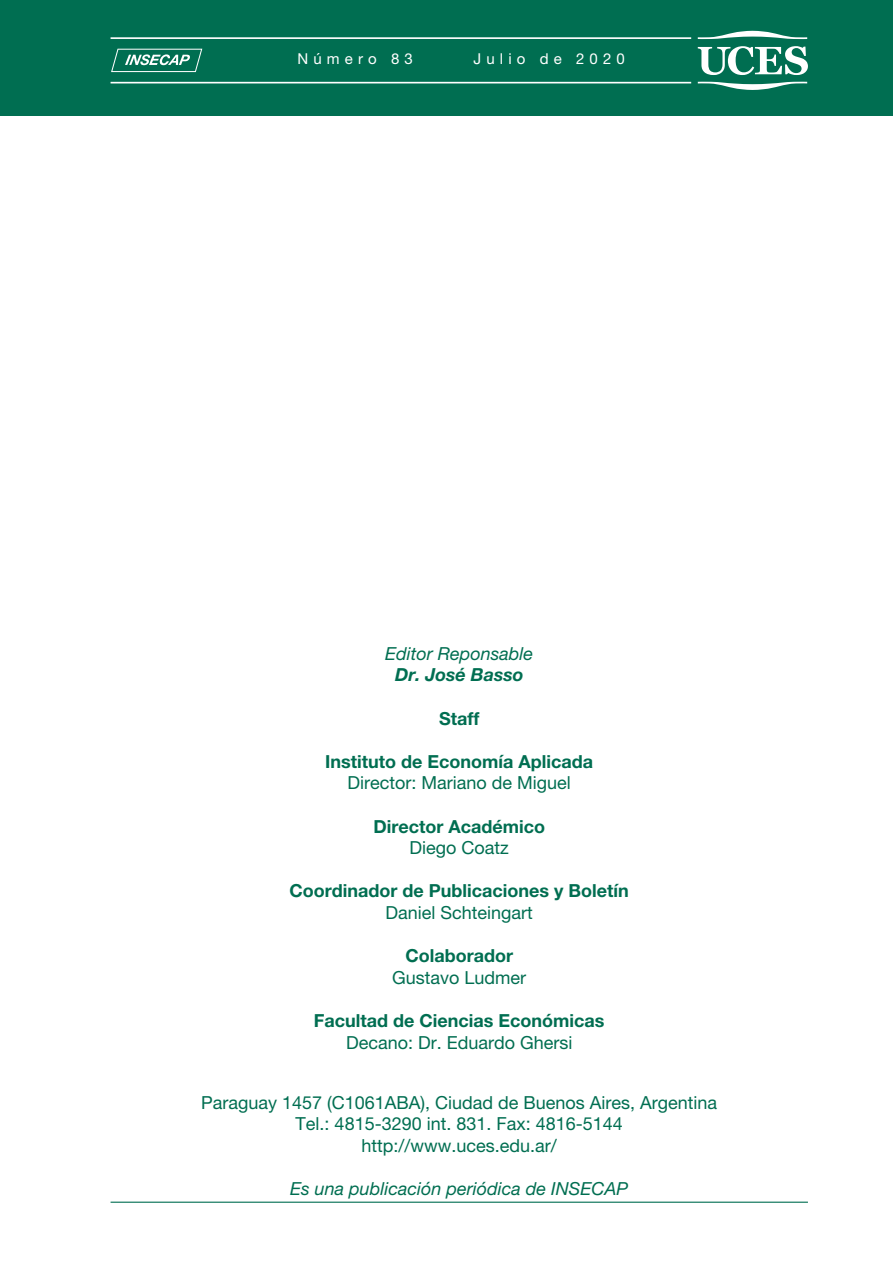
<style>
.page{position:relative;width:893px;height:1263px;background:#fff}
.page>*{position:absolute;margin:0;border:0;box-sizing:border-box;transform-origin:0 0}
.t1{font:18px "Helvetica Neue LT Pro";color:#006e51}
.t2{font:700 18px "Helvetica Neue LT Pro";color:#006e51}
.t3{font:italic 18px "Helvetica Neue LT Pro";color:#006e51}
.t4{font:italic 700 18px "Helvetica Neue LT Pro";color:#006e51}
.t5{font:15px "Helvetica Neue LT Pro";letter-spacing:.34em;color:#fff}
</style>
<div class="page">
<div style="left:0;top:0;width:893px;height:116px;background:#006e51"></div>
<svg style="left:111px;top:49px;width:91px;height:23px"></svg>
<svg style="left:698px;top:82px;width:109px;height:8px"></svg>
<svg style="left:698px;top:31px;width:109px;height:8px"></svg>
<svg style="left:698px;top:46px;width:110px;height:29px"></svg>
<hr style="left:111px;top:37px;width:580px;height:2px;background:#fff">
<hr style="left:111px;top:82px;width:580px;height:1px;background:#fff">
<hr style="left:111px;top:1201px;width:697px;height:2px;background:#006e51">
<p class="t5" style="left:298px;top:50px;width:117px">Número 83</p>
<p class="t5" style="left:474px;top:50px;width:153px">Julio de 2020</p>
<p class="t3" style="left:385px;top:642px;width:150px">Editor Reponsable</p>
<p class="t4" style="left:395px;top:664px;width:130px">Dr. José Basso</p>
<p class="t2" style="left:439px;top:707px;width:42px">Staff</p>
<p class="t2" style="left:325px;top:750px;width:269px">Instituto de Economía Aplicada</p>
<p class="t1" style="left:348px;top:772px;width:225px">Director: Mariano de Miguel</p>
<p class="t2" style="left:373px;top:815px;width:173px">Director Académico</p>
<p class="t1" style="left:410px;top:837px;width:101px">Diego Coatz</p>
<p class="t2" style="left:290px;top:880px;width:341px">Coordinador de Publicaciones y Boletín</p>
<p class="t1" style="left:386px;top:902px;width:149px">Daniel Schteingart</p>
<p class="t2" style="left:405px;top:945px;width:109px">Colaborador</p>
<p class="t1" style="left:392px;top:967px;width:136px">Gustavo Ludmer</p>
<p class="t2" style="left:314px;top:1009px;width:292px">Facultad de Ciencias Económicas</p>
<p class="t1" style="left:346px;top:1031px;width:228px">Decano: Dr. Eduardo Ghersi</p>
<p class="t1" style="left:201px;top:1092px;width:518px">Paraguay 1457 (C1061ABA), Ciudad de Buenos Aires, Argentina</p>
<p class="t1" style="left:296px;top:1113px;width:329px">Tel.: 4815-3290 int. 831. Fax: 4816-5144</p>
<p class="t1" style="left:362px;top:1135px;width:197px">http://www.uces.edu.ar/</p>
<p class="t3" style="left:290px;top:1178px;width:340px">Es una publicación periódica de INSECAP</p>
</div>
